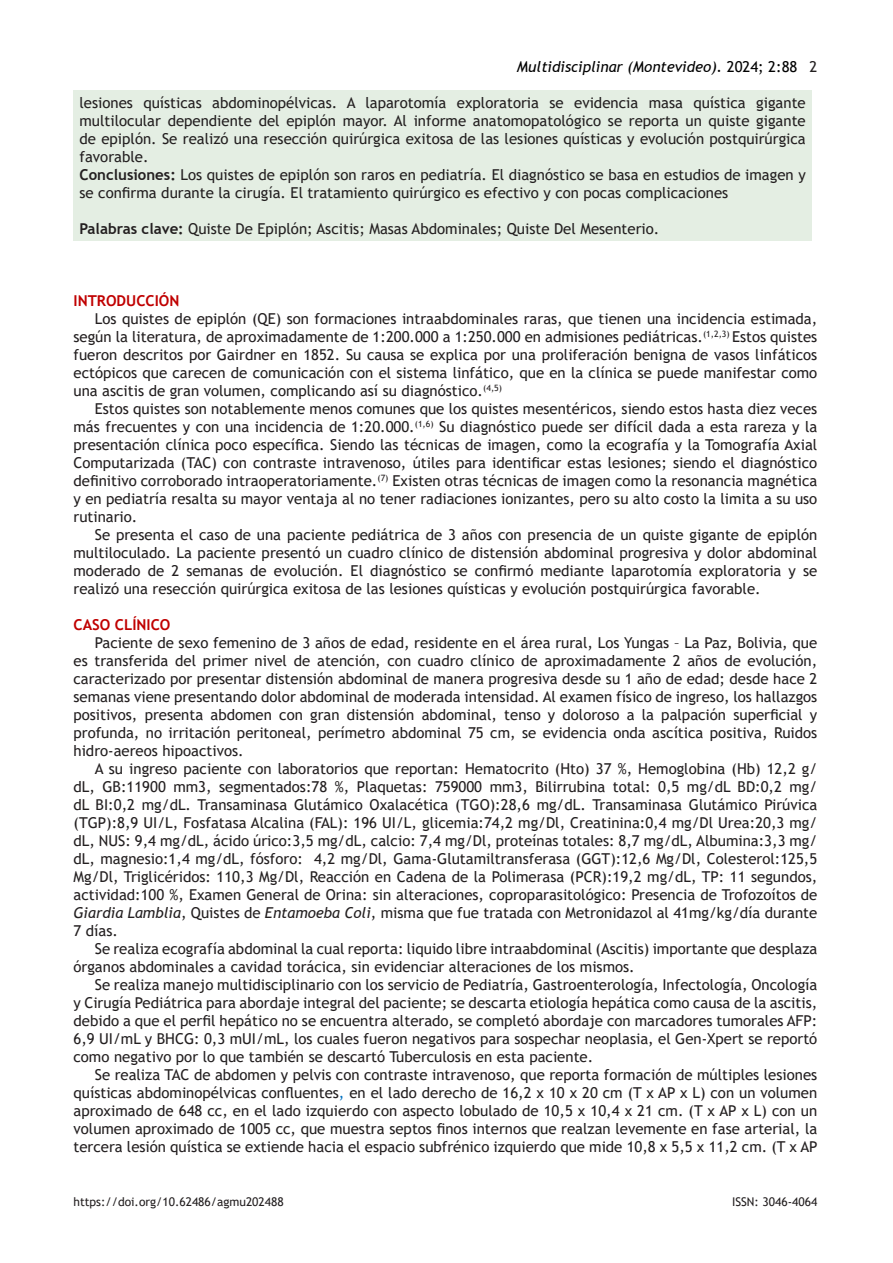
<style>
.page{position:relative;width:893px;height:1263px;background:#fff}
.page>*{position:absolute;margin:0;border:0;box-sizing:border-box;transform-origin:0 0}
.t1{font:15px/18px "Trebuchet MS";color:#231f20;text-align:justify}
.t2{font:italic 15px "Trebuchet MS";color:#000}
.t3{font:700 15px "Trebuchet MS";color:#c00000}
.t4{font:12px "Trebuchet MS";color:#231f20}
.s1{font-style:normal}
.s2{font-style:normal;color:#231f20}
.s3{font-weight:700}
.s4{font-style:italic}
.s5{color:#0070c0}
</style>
<div class="page">
<div style="left:74px;top:90px;width:738px;height:150px;background:#e4eee3"></div>
<p class="t2" style="left:517px;top:58px;width:302px">Multidisciplinar (Montevideo). <span class="s1">2024; 2:88</span> <span class="s2">2</span></p>
<p class="t1" style="left:80px;top:94px;width:728px">lesiones quísticas abdominopélvicas. A laparotomía exploratoria se evidencia masa quística gigante multilocular dependiente del epiplón mayor. Al informe anatomopatológico se reporta un quiste gigante de epiplón. Se realizó una resección quirúrgica exitosa de las lesiones quísticas y evolución postquirúrgica favorable.</p>
<p class="t1" style="left:80px;top:166px;width:728px"><span class="s3">Conclusiones:</span> Los quistes de epiplón son raros en pediatría. El diagnóstico se basa en estudios de imagen y se confirma durante la cirugía. El tratamiento quirúrgico es efectivo y con pocas complicaciones</p>
<p class="t1" style="left:80px;top:220px;width:581px"><span class="s3">Palabras clave:</span> Quiste De Epiplón; Ascitis; Masas Abdominales; Quiste Del Mesenterio.</p>
<p class="t3" style="left:74px;top:291px;width:107px">INTRODUCCIÓN</p>
<p class="t1" style="left:74px;top:310px;width:745px;text-indent:21px">Los quistes de epiplón (QE) son formaciones intraabdominales raras, que tienen una incidencia estimada, según la literatura, de aproximadamente de 1:200.000 a 1:250.000 en admisiones pediátricas.<sup>(1,2,3)</sup> Estos quistes fueron descritos por Gairdner en 1852. Su causa se explica por una proliferación benigna de vasos linfáticos ectópicos que carecen de comunicación con el sistema linfático, que en la clínica se puede manifestar como una ascitis de gran volumen, complicando así su diagnóstico.<sup>(4,5)</sup></p>
<p class="t1" style="left:74px;top:400px;width:745px;text-indent:21px">Estos quistes son notablemente menos comunes que los quistes mesentéricos, siendo estos hasta diez veces más frecuentes y con una incidencia de 1:20.000.<sup>(1,6)</sup> Su diagnóstico puede ser difícil dada a esta rareza y la presentación clínica poco específica. Siendo las técnicas de imagen, como la ecografía y la Tomografía Axial Computarizada (TAC) con contraste intravenoso, útiles para identificar estas lesiones; siendo el diagnóstico definitivo corroborado intraoperatoriamente.<sup>(7)</sup> Existen otras técnicas de imagen como la resonancia magnética y en pediatría resalta su mayor ventaja al no tener radiaciones ionizantes, pero su alto costo la limita a su uso rutinario.</p>
<p class="t1" style="left:74px;top:526px;width:745px;text-indent:21px">Se presenta el caso de una paciente pediátrica de 3 años con presencia de un quiste gigante de epiplón multiloculado. La paciente presentó un cuadro clínico de distensión abdominal progresiva y dolor abdominal moderado de 2 semanas de evolución. El diagnóstico se confirmó mediante laparotomía exploratoria y se realizó una resección quirúrgica exitosa de las lesiones quísticas y evolución postquirúrgica favorable.</p>
<p class="t3" style="left:74px;top:615px;width:98px">CASO CLÍNICO</p>
<p class="t1" style="left:74px;top:634px;width:745px;text-indent:21px">Paciente de sexo femenino de 3 años de edad, residente en el área rural, Los Yungas – La Paz, Bolivia, que es transferida del primer nivel de atención, con cuadro clínico de aproximadamente 2 años de evolución, caracterizado por presentar distensión abdominal de manera progresiva desde su 1 año de edad; desde hace 2 semanas viene presentando dolor abdominal de moderada intensidad. Al examen físico de ingreso, los hallazgos positivos, presenta abdomen con gran distensión abdominal, tenso y doloroso a la palpación superficial y profunda, no irritación peritoneal, perímetro abdominal 75 cm, se evidencia onda ascítica positiva, Ruidos hidro-aereos hipoactivos.</p>
<p class="t1" style="left:74px;top:760px;width:745px;text-indent:21px">A su ingreso paciente con laboratorios que reportan: Hematocrito (Hto) 37 %, Hemoglobina (Hb) 12,2 g/ dL, GB:11900 mm3, segmentados:78 %, Plaquetas: 759000 mm3, Bilirrubina total: 0,5 mg/dL BD:0,2 mg/ dL BI:0,2 mg/dL. Transaminasa Glutámico Oxalacética (TGO):28,6 mg/dL. Transaminasa Glutámico Pirúvica (TGP):8,9 UI/L, Fosfatasa Alcalina (FAL): 196 UI/L, glicemia:74,2 mg/Dl, Creatinina:0,4 mg/Dl Urea:20,3 mg/ dL, NUS: 9,4 mg/dL, ácido úrico:3,5 mg/dL, calcio: 7,4 mg/Dl, proteínas totales: 8,7 mg/dL, Albumina:3,3 mg/ dL, magnesio:1,4 mg/dL, fósforo: 4,2 mg/Dl, Gama-Glutamiltransferasa (GGT):12,6 Mg/Dl, Colesterol:125,5<br>Mg/Dl, Triglicéridos: 110,3 Mg/Dl, Reacción en Cadena de la Polimerasa (PCR):19,2 mg/dL, TP: 11 segundos, actividad:100 %, Examen General de Orina: sin alteraciones, coproparasitológico: Presencia de Trofozoítos de <span class="s4">Giardia Lamblia</span>, Quistes de <span class="s4">Entamoeba Coli</span>, misma que fue tratada con Metronidazol al 41mg/kg/día durante 7 días.</p>
<p class="t1" style="left:74px;top:940px;width:745px;text-indent:21px">Se realiza ecografía abdominal la cual reporta: liquido libre intraabdominal (Ascitis) importante que desplaza órganos abdominales a cavidad torácica, sin evidenciar alteraciones de los mismos.</p>
<p class="t1" style="left:74px;top:976px;width:745px;text-indent:21px">Se realiza manejo multidisciplinario con los servicio de Pediatría, Gastroenterología, Infectología, Oncología y Cirugía Pediátrica para abordaje integral del paciente; se descarta etiología hepática como causa de la ascitis, debido a que el perfil hepático no se encuentra alterado, se completó abordaje con marcadores tumorales AFP:<br>6,9 UI/mL y BHCG: 0,3 mUI/mL, los cuales fueron negativos para sospechar neoplasia, el Gen-Xpert se reportó como negativo por lo que también se descartó Tuberculosis en esta paciente.</p>
<p class="t1" style="left:74px;top:1066px;width:746px;text-indent:21px">Se realiza TAC de abdomen y pelvis con contraste intravenoso, que reporta formación de múltiples lesiones quísticas abdominopélvicas confluentes<span class="s5">,</span> en el lado derecho de 16,2 x 10 x 20 cm (T x AP x L) con un volumen aproximado de 648 cc, en el lado izquierdo con aspecto lobulado de 10,5 x 10,4 x 21 cm. (T x AP x L) con un volumen aproximado de 1005 cc, que muestra septos finos internos que realzan levemente en fase arterial, la tercera lesión quística se extiende hacia el espacio subfrénico izquierdo que mide 10,8 x 5,5 x 11,2 cm. (T x AP</p>
<p class="t4" style="left:74px;top:1194px;width:212px">https://doi.org/10.62486/agmu202488</p>
<p class="t4" style="left:732px;top:1194px;width:87px">ISSN: 3046-4064</p>
</div>
